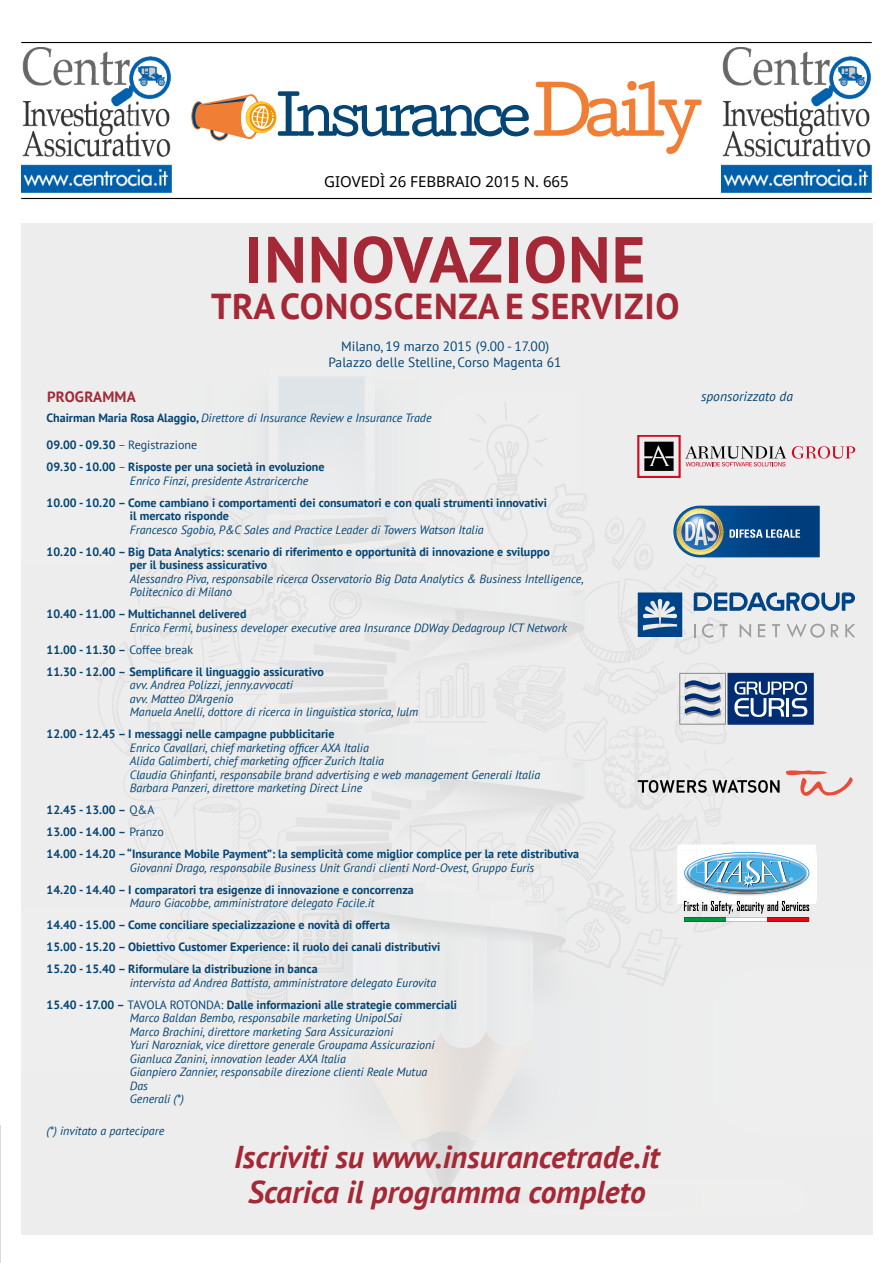
<style>
.page{position:relative;width:893px;height:1263px;background:#fff}
.page>*{position:absolute;margin:0;border:0;box-sizing:border-box;transform-origin:0 0}
.t1{font:700 64.8px "PT Sans";letter-spacing:.015em;color:#a52836}
.t2{font:700 36px "PT Sans";letter-spacing:.02em;color:#a52836}
.t3{font:italic 700 31.5px/34.8px "PT Sans";color:#a52836;text-align:center}
.t4{font:15px "Noto Sans";color:#000}
.t5{font:700 15px "PT Sans";letter-spacing:.015em;color:#a52836}
.t6{font:13.5px/16.2px "PT Sans";color:#044574;text-align:center}
.t7{font:italic 13.5px "PT Sans";color:#044574}
.t8{font:italic 12px/13.5px "PT Sans";color:#044574}
.t9{font:700 12px/22px "PT Sans";color:#044574}
.s1{font-weight:400}
.s2{font-weight:700;font-style:normal}
.s3{font-style:normal}
</style>
<div class="page">
<hr style="left:21px;top:42px;width:851px;height:1px;background:#000">
<hr style="left:21px;top:198px;width:851px;height:1px;background:#000">
<svg style="left:191px;top:81px;width:511px;height:73px"></svg>
<img style="left:21px;top:48px;width:150px;height:145px">
<img style="left:722px;top:48px;width:150px;height:145px">
<hr style="left:0;top:1125px;width:1px;height:138px;background:#dadada">
<div style="left:21px;top:223px;width:851px;height:1012px;background:#ededed"></div>
<img style="left:93px;top:366px;width:780px;height:869px">
<img style="left:673px;top:506px;width:146px;height:51px">
<svg style="left:638px;top:435px;width:148px;height:42px"></svg>
<svg style="left:792px;top:446px;width:63px;height:13px"></svg>
<svg style="left:694px;top:592px;width:161px;height:19px"></svg>
<svg style="left:638px;top:592px;width:44px;height:45px"></svg>
<svg style="left:694px;top:624px;width:2px;height:13px"></svg>
<svg style="left:702px;top:624px;width:11px;height:14px"></svg>
<svg style="left:720px;top:624px;width:8px;height:13px"></svg>
<svg style="left:740px;top:623px;width:11px;height:15px"></svg>
<svg style="left:758px;top:624px;width:7px;height:13px"></svg>
<svg style="left:772px;top:624px;width:8px;height:13px"></svg>
<svg style="left:786px;top:624px;width:39px;height:14px"></svg>
<svg style="left:831px;top:624px;width:8px;height:13px"></svg>
<svg style="left:845px;top:624px;width:10px;height:13px"></svg>
<svg style="left:786px;top:770px;width:67px;height:26px"></svg>
<svg style="left:638px;top:780px;width:142px;height:13px"></svg>
<img style="left:677px;top:900px;width:10px;height:4px">
<img style="left:687px;top:900px;width:129px;height:4px">
<img style="left:677px;top:844px;width:139px;height:2px">
<img style="left:816px;top:854px;width:1px;height:46px">
<img style="left:677px;top:846px;width:10px;height:54px">
<img style="left:806px;top:846px;width:10px;height:54px">
<img style="left:687px;top:899px;width:119px;height:1px">
<img style="left:679px;top:850px;width:17px;height:37px">
<img style="left:681px;top:846px;width:134px;height:9px">
<img style="left:807px;top:855px;width:8px;height:9px">
<img style="left:795px;top:864px;width:20px;height:35px">
<img style="left:681px;top:887px;width:31px;height:12px">
<img style="left:774px;top:892px;width:21px;height:7px">
<img style="left:712px;top:894px;width:62px;height:5px">
<img style="left:747px;top:852px;width:50px;height:1px">
<img style="left:808px;top:869px;width:1px;height:15px">
<img style="left:701px;top:887px;width:89px;height:7px">
<img style="left:747px;top:853px;width:53px;height:1px">
<img style="left:807px;top:863px;width:1px;height:25px">
<img style="left:704px;top:888px;width:85px;height:5px">
<img style="left:708px;top:854px;width:99px;height:38px">
<img style="left:684px;top:860px;width:12px;height:27px">
<img style="left:685px;top:861px;width:11px;height:26px">
<img style="left:687px;top:863px;width:16px;height:24px">
<img style="left:696px;top:846px;width:51px;height:6px">
<img style="left:717px;top:852px;width:30px;height:6px">
<img style="left:717px;top:853px;width:30px;height:4px">
<img style="left:696px;top:850px;width:21px;height:4px">
<img style="left:696px;top:854px;width:21px;height:1px">
<img style="left:696px;top:855px;width:21px;height:2px">
<img style="left:696px;top:857px;width:21px;height:15px">
<svg style="left:684px;top:901px;width:125px;height:13px"></svg>
<svg style="left:684px;top:917px;width:125px;height:5px"></svg>
<svg style="left:703px;top:858px;width:97px;height:30px;background:#70b5d9"></svg>
<div style="left:679px;top:673px;width:47px;height:52px;border:1px solid #8a8a8d"></div>
<div style="left:728px;top:673px;width:86px;height:52px;background:#002d73;border:1px solid #002d73"></div>
<svg style="left:685px;top:680px;width:36px;height:37px"></svg>
<svg style="left:734px;top:681px;width:73px;height:36px"></svg>
<p class="t4" style="left:324px;top:171px;width:246px">GIOVEDÌ 26 FEBBRAIO 2015 N. 665</p>
<h1 class="t1" style="left:245px;top:217px;width:402px">INNOVAZIONE</h1>
<h2 class="t2" style="left:211px;top:283px;width:470px">TRA CONOSCENZA E SERVIZIO</h2>
<p class="t6" style="left:329px;top:337px;width:234px">Milano, 19 marzo 2015 (9.00 - 17.00)<br>Palazzo delle Stelline, Corso Magenta 61</p>
<p class="t5" style="left:47px;top:387px;width:90px">PROGRAMMA</p>
<p class="t7" style="left:701px;top:388px;width:93px">sponsorizzato da</p>
<p class="t9" style="left:47px;top:434px;width:280px">09.00 - 09.30 <span class="s1">– Registrazione<br></span>09.30 - 10.00 <span class="s1">–</span> Risposte per una società in evoluzione</p>
<p class="t8" style="left:130px;top:473px;width:180px">Enrico Finzi, presidente Astraricerche</p>
<p class="t9" style="left:130px;top:495px;width:419px;line-height:13.5px;text-indent:-83px">10.00 - 10.20 – Come cambiano i comportamenti dei consumatori e con quali strumenti innovativi il mercato risponde</p>
<p class="t8" style="left:130px;top:522px;width:355px">Francesco Sgobio, P&amp;C Sales and Practice Leader di Towers Watson Italia</p>
<p class="t9" style="left:130px;top:544px;width:421px;line-height:13.5px;text-indent:-83px">10.20 - 10.40 – Big Data Analytics: scenario di riferimento e opportunità di innovazione e sviluppo per il business assicurativo</p>
<p class="t8" style="left:130px;top:571px;width:455px">Alessandro Piva, responsabile ricerca Osservatorio Big Data Analytics &amp; Business Intelligence,<br>Politecnico di Milano</p>
<p class="t9" style="left:47px;top:603px;width:202px">10.40 - 11.00 – Multichannel delivered</p>
<p class="t8" style="left:47px;top:616px;width:522px;line-height:22px;text-indent:83px">Enrico Fermi, business developer executive area Insurance DDWay Dedagroup ICT Network<br><span class="s2">11.00 - 11.30 –</span> <span class="s3">Coffee break<br></span><span class="s2">11.30 - 12.00 – Semplificare il linguaggio assicurativo</span></p>
<p class="t8" style="left:130px;top:678px;width:290px">avv. Andrea Polizzi, jenny.avvocati<br>avv. Matteo D’Argenio<br>Manuela Anelli, dottore di ricerca in linguistica storica, Iulm</p>
<p class="t9" style="left:47px;top:723px;width:289px">12.00 - 12.45 – I messaggi nelle campagne pubblicitarie</p>
<p class="t8" style="left:130px;top:740px;width:412px">Enrico Cavallari, chief marketing officer AXA Italia<br>Alida Galimberti, chief marketing officer Zurich Italia<br>Claudia Ghinfanti, responsabile brand advertising e web management Generali Italia Barbara Panzeri, direttore marketing Direct Line</p>
<p class="t9" style="left:47px;top:799px;width:534px">12.45 - 13.00 – <span class="s1">Q&amp;A<br></span>13.00 - 14.00 – <span class="s1">Pranzo<br></span>14.00 - 14.20 – “Insurance Mobile Payment”: la semplicità come miglior complice per la rete distributiva</p>
<p class="t8" style="left:130px;top:860px;width:406px">Giovanni Drago, responsabile Business Unit Grandi clienti Nord-Ovest, Gruppo Euris</p>
<p class="t9" style="left:47px;top:878px;width:369px">14.20 - 14.40 – I comparatori tra esigenze di innovazione e concorrenza</p>
<p class="t8" style="left:130px;top:896px;width:246px">Mauro Giacobbe, amministratore delegato Facile.it</p>
<p class="t9" style="left:47px;top:914px;width:395px">14.40 - 15.00 – Come conciliare specializzazione e novità di offerta<br>15.00 - 15.20 – Obiettivo Customer Experience: il ruolo dei canali distributivi<br>15.20 - 15.40 – Riformulare la distribuzione in banca</p>
<p class="t8" style="left:47px;top:971px;width:412px;line-height:22px;text-indent:83px">intervista ad Andrea Battista, amministratore delegato Eurovita<br><span class="s2">15.40 - 17.00 –</span> <span class="s3">TAVOLA ROTONDA:</span> <span class="s2">Dalle informazioni alle strategie commerciali</span></p>
<p class="t8" style="left:130px;top:1011px;width:306px">Marco Baldan Bembo, responsabile marketing UnipolSai<br>Marco Brachini, direttore marketing Sara Assicurazioni<br>Yuri Narozniak, vice direttore generale Groupama Assicurazioni Gianluca Zanini, innovation leader AXA Italia<br>Gianpiero Zannier, responsabile direzione clienti Reale Mutua Das<br>Generali (*)</p>
<p class="t8" style="left:47px;top:411px;width:387px"><span class="s2">Chairman Maria Rosa Alaggio,</span> Direttore di Insurance Review e Insurance Trade</p>
<p class="t8" style="left:47px;top:1123px;width:119px">(*) invitato a partecipare</p>
<h3 class="t3" style="left:234px;top:1139px;width:427px">Iscriviti su www.insurancetrade.it<br>Scarica il programma completo</h3>
</div>
